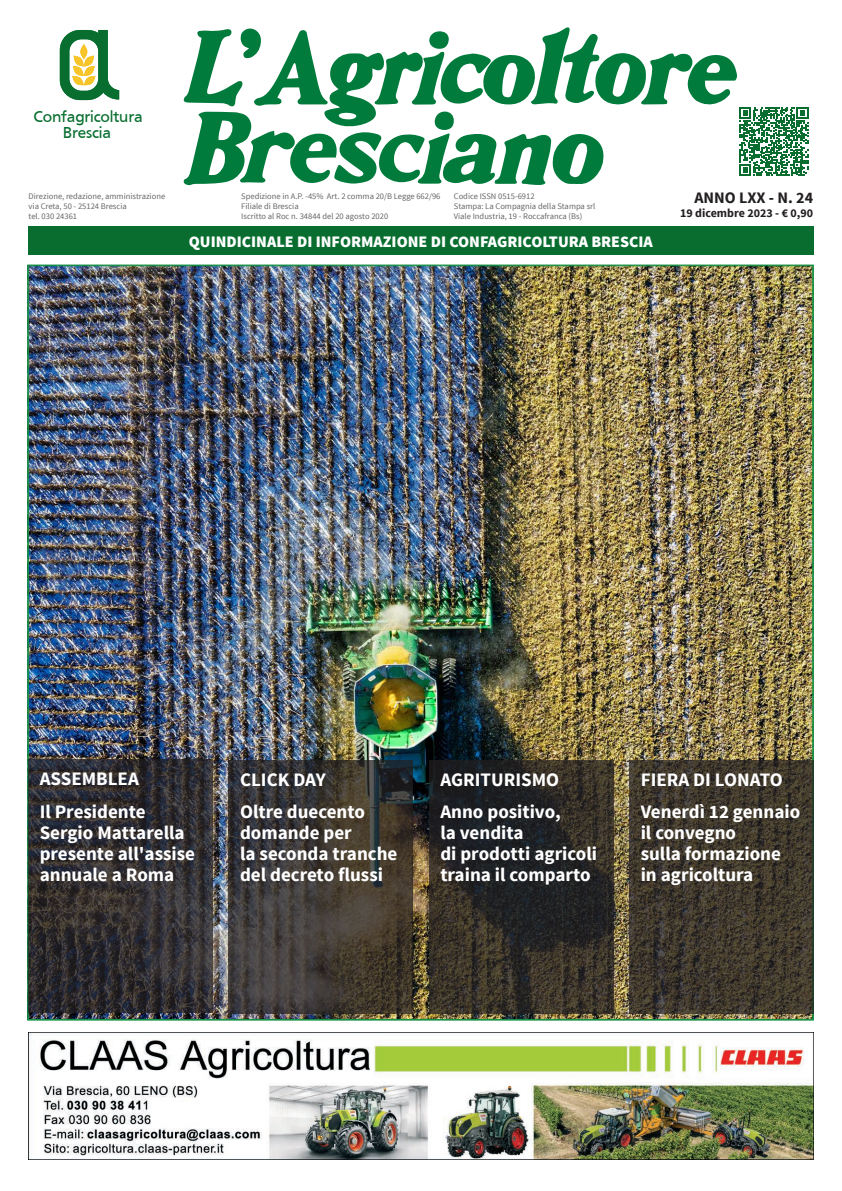
<style>
.page{position:relative;width:842px;height:1191px;background:#fff}
.page>*{position:absolute;margin:0;border:0;box-sizing:border-box;transform-origin:0 0}
.Descrizione_Sommario_Cop{font:700 19px/21px "Source Sans Pro";color:#fff}
.t1{font:16.3px/16.3px "Frutiger";letter-spacing:-.01em;color:#086e2f;text-align:center}
.Testo_fascia_testata{font:900 16px "Source Sans Pro";color:#fff}
.t2{font:700 16px "Source Sans Pro";color:#231f20}
.t3{font:700 12px "Source Sans Pro";color:#231f20}
.indirizzi_testata{font:8.5px "Source Sans Pro";color:#666}
.indirizzi_testata_grassetto{font:8.5px "Source Sans Pro";color:#666}
</style>
<div class="page">
<img style="left:27px;top:264px;width:787px;height:756px">
<div style="left:28px;top:227px;width:785px;height:28px;background:#086d2f"></div>
<svg style="left:60px;top:30px;width:59px;height:70px"></svg>
<svg style="left:183px;top:27px;width:625px;height:159px"></svg>
<svg style="left:429px;top:760px;width:184px;height:253px;background:#2c2926"></svg>
<svg style="left:629px;top:760px;width:185px;height:253px;background:#3e372c"></svg>
<svg style="left:28px;top:760px;width:185px;height:253px;background:#312f32"></svg>
<svg style="left:229px;top:760px;width:184px;height:253px;background:#3f3a35"></svg>
<img style="left:28px;top:1032px;width:786px;height:127px">
<p class="t1" style="left:33px;top:108px;width:111px">Confagricoltura<br>Brescia</p>
<p class="indirizzi_testata" style="left:29px;top:191px;width:138px">Direzione, redazione, amministrazione</p>
<p class="indirizzi_testata" style="left:29px;top:201px;width:100px">via Creta, 50 - 25124 Brescia</p>
<p class="indirizzi_testata" style="left:29px;top:211px;width:50px">tel. 030 24361</p>
<p class="indirizzi_testata" style="left:241px;top:191px;width:201px">Spedizione in A.P. -45% Art. 2 comma 20/B Legge 662/96</p>
<p class="indirizzi_testata" style="left:241px;top:201px;width:59px">Filiale di Brescia</p>
<p class="indirizzi_testata" style="left:241px;top:211px;width:148px">Iscritto al Roc n. 34844 del 20 agosto 2020</p>
<p class="indirizzi_testata_grassetto" style="left:454px;top:191px;width:82px">Codice ISSN 0515-6912</p>
<p class="indirizzi_testata_grassetto" style="left:454px;top:201px;width:143px">Stampa: La Compagnia della Stampa srl</p>
<p class="indirizzi_testata" style="left:454px;top:211px;width:130px">Viale Industria, 19 - Roccafranca (Bs)</p>
<p class="Testo_fascia_testata" style="left:189px;top:231px;width:466px">QUINDICINALE DI INFORMAZIONE DI CONFAGRICOLTURA BRESCIA</p>
<p class="t2" style="left:694px;top:187px;width:120px">ANNO LXX - N. 24</p>
<p class="t3" style="left:680px;top:205px;width:135px">19 dicembre 2023 - € 0,90</p>
<p class="Descrizione_Sommario_Cop" style="left:40px;top:769px;width:101px">ASSEMBLEA</p>
<p class="Descrizione_Sommario_Cop" style="left:40px;top:801px;width:157px">Il Presidente<br>Sergio Mattarella presente all'assise annuale a Roma</p>
<p class="Descrizione_Sommario_Cop" style="left:240px;top:769px;width:87px">CLICK DAY</p>
<p class="Descrizione_Sommario_Cop" style="left:240px;top:802px;width:159px">Oltre duecento domande per<br>la seconda tranche del decreto flussi</p>
<p class="Descrizione_Sommario_Cop" style="left:440px;top:769px;width:120px">AGRITURISMO</p>
<p class="Descrizione_Sommario_Cop" style="left:440px;top:802px;width:158px">Anno positivo,<br>la vendita<br>di prodotti agricoli traina il comparto</p>
<p class="Descrizione_Sommario_Cop" style="left:641px;top:769px;width:144px">FIERA DI LONATO</p>
<p class="Descrizione_Sommario_Cop" style="left:641px;top:802px;width:161px">Venerdì 12 gennaio il convegno<br>sulla formazione in agricoltura</p>
</div>
